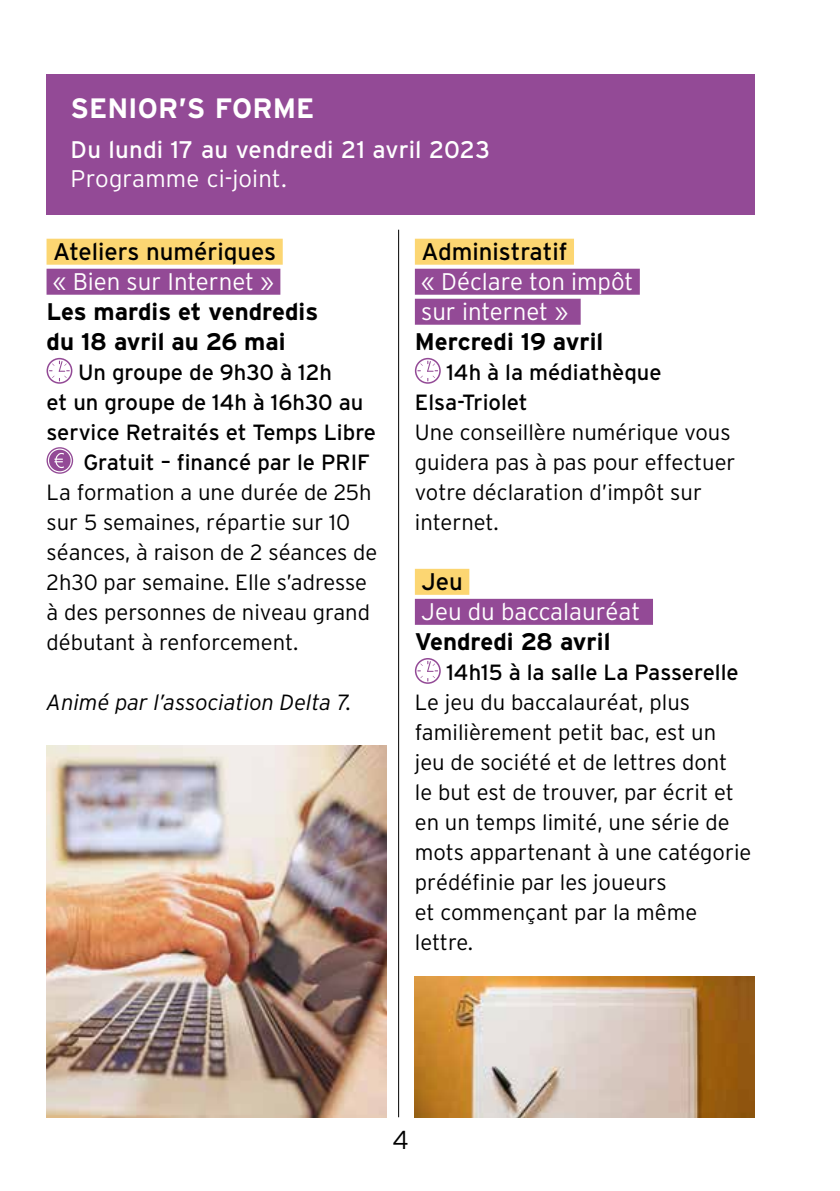
<style>
.page{position:relative;width:840px;height:1191px;background:#fff}
.page>*{position:absolute;margin:0;border:0;box-sizing:border-box;transform-origin:0 0}
.t1{font:700 28px "Interstate";color:#fff}
.t2{font:300 26px "Interstate";color:#000}
.t3{font:300 24px/30px "Interstate";color:#fff}
.t4{font:700 24px/30px "Interstate";color:#000}
.t5{font:24px "Interstate";color:#000}
.t6{font:24px "Interstate";letter-spacing:.005em;color:#fff}
.t7{font:300 22px/30px "Interstate";color:#000}
.t8{font:22px/30px "Interstate";color:#000}
.t9{font:italic 300 22px "Interstate";color:#000}
</style>
<div class="page">
<div style="left:46px;top:74px;width:708px;height:140px;background:#934a96"></div>
<div style="left:46px;top:239px;width:236px;height:26px;background:#fcd672"></div>
<div style="left:46px;top:269px;width:234px;height:26px;background:#934a96"></div>
<svg style="left:46px;top:358px;width:26px;height:26px"></svg>
<svg style="left:46px;top:447px;width:27px;height:27px"></svg>
<div style="left:414px;top:239px;width:159px;height:26px;background:#fcd672"></div>
<div style="left:414px;top:269px;width:225px;height:26px;background:#934a96"></div>
<div style="left:414px;top:299px;width:166px;height:26px;background:#934a96"></div>
<div style="left:414px;top:569px;width:55px;height:26px;background:#fcd672"></div>
<div style="left:414px;top:599px;width:238px;height:26px;background:#934a96"></div>
<svg style="left:414px;top:358px;width:26px;height:26px"></svg>
<svg style="left:414px;top:658px;width:26px;height:26px"></svg>
<hr style="left:398px;top:230px;width:1px;height:887px;background:#000">
<img style="left:46px;top:746px;width:340px;height:371px">
<img style="left:414px;top:976px;width:340px;height:141px">
<p class="t1" style="left:71px;top:93px;width:245px">SENIOR’S FORME</p>
<p class="t6" style="left:71px;top:136px;width:420px">Du lundi 17 au vendredi 21 avril 2023</p>
<p class="t3" style="left:71px;top:163px;width:217px">Programme ci-joint.</p>
<p class="t5" style="left:53px;top:238px;width:224px">Ateliers numériques</p>
<p class="t3" style="left:53px;top:266px;width:223px">« Bien sur Internet »</p>
<p class="t4" style="left:46px;top:296px;width:273px">Les mardis et vendredis du 18 avril au 26 mai</p>
<p class="t8" style="left:78px;top:357px;width:255px">Un groupe de 9h30 à 12h</p>
<p class="t8" style="left:46px;top:387px;width:318px">et un groupe de 14h à 16h30 au</p>
<p class="t8" style="left:46px;top:417px;width:331px">service Retraités et Temps Libre</p>
<p class="t8" style="left:83px;top:447px;width:288px">Gratuit – financé par le PRIF</p>
<p class="t7" style="left:46px;top:477px;width:332px">La formation a une durée de 25h sur 5 semaines, répartie sur 10 séances, à raison de 2 séances de<br>2h30 par semaine. Elle s’adresse à des personnes de niveau grand débutant à renforcement.</p>
<p class="t9" style="left:46px;top:690px;width:306px">Animé par l’association Delta 7.</p>
<p class="t5" style="left:421px;top:238px;width:147px">Administratif</p>
<p class="t3" style="left:421px;top:266px;width:214px">« Déclare ton impôt sur internet »</p>
<p class="t4" style="left:414px;top:326px;width:190px">Mercredi 19 avril</p>
<p class="t8" style="left:414px;top:357px;width:248px;text-indent:32px">14h à la médiathèque<br>Elsa-Triolet</p>
<p class="t7" style="left:414px;top:417px;width:322px">Une conseillère numérique vous guidera pas à pas pour effectuer votre déclaration d’impôt sur internet.</p>
<p class="t5" style="left:421px;top:568px;width:43px">Jeu</p>
<p class="t3" style="left:421px;top:596px;width:221px">Jeu du baccalauréat</p>
<p class="t4" style="left:414px;top:626px;width:197px">Vendredi 28 avril</p>
<p class="t8" style="left:446px;top:657px;width:294px">14h15 à la salle La Passerelle</p>
<p class="t7" style="left:414px;top:687px;width:338px">Le jeu du baccalauréat, plus familièrement petit bac, est un jeu de société et de lettres dont<br>le but est de trouver, par écrit et en un temps limité, une série de mots appartenant à une catégorie prédéfinie par les joueurs<br>et commençant par la même lettre.</p>
<p class="t2" style="left:392px;top:1125px;width:18px">4</p>
</div>
